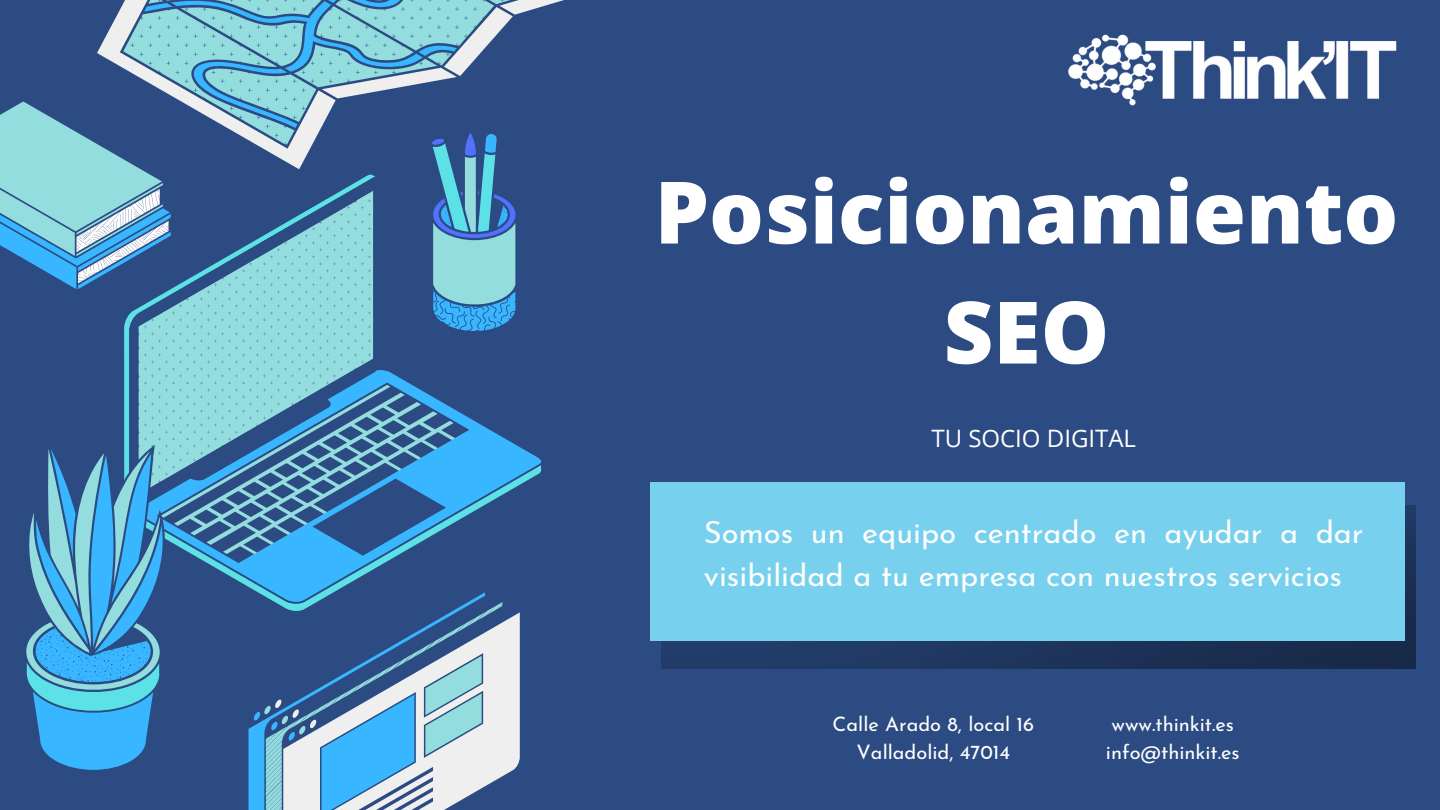
<style>
.page{position:relative;width:1440px;height:810px;background:#2b4b82}
.page>*{position:absolute;margin:0;border:0;box-sizing:border-box;transform-origin:0 0}
.t1{font:800 86.2px/120px "Open Sans";color:#fff;text-align:center}
.t2{font:30.8px/42.7px "Josefin Sans";color:#fefefe}
.t3{font:24px "Open Sans";color:#fff}
.t4{font:20px "Josefin Sans";color:#fff}
</style>
<div class="page">
<svg style="left:97px;top:0;width:467px;height:169px"></svg>
<svg style="left:427px;top:130px;width:94px;height:43px"></svg>
<svg style="left:124px;top:173px;width:418px;height:413px"></svg>
<svg style="left:0;top:100px;width:172px;height:192px"></svg>
<svg style="left:165px;top:438px;width:3px;height:148px"></svg>
<svg style="left:26px;top:438px;width:139px;height:332px"></svg>
<svg style="left:247px;top:579px;width:240px;height:231px"></svg>
<svg style="left:264px;top:588px;width:223px;height:65px"></svg>
<svg style="left:282px;top:599px;width:238px;height:211px"></svg>
<svg style="left:254px;top:653px;width:229px;height:157px"></svg>
<img style="left:1068px;top:34px;width:329px;height:72px">
<img style="left:662px;top:505px;width:753px;height:164px">
<div style="left:651px;top:483px;width:754px;height:157px;background:#77d0ed"></div>
<p class="t1" style="left:655px;top:150px;width:745px">Posicionamiento<br>SEO</p>
<p class="t3" style="left:931px;top:421px;width:206px">TU SOCIO DIGITAL</p>
<p class="t2" style="left:704px;top:514px;width:661px">Somos un equipo centrado en ayudar a dar visibilidad a tu empresa con nuestros servicios</p>
<p class="t4" style="left:833px;top:716px;width:203px">Calle Arado 8, local 16</p>
<p class="t4" style="left:857px;top:744px;width:155px">Valladolid, 47014</p>
<p class="t4" style="left:1112px;top:716px;width:124px">www.thinkit.es</p>
<p class="t4" style="left:1106px;top:744px;width:135px">info@thinkit.es</p>
</div>
